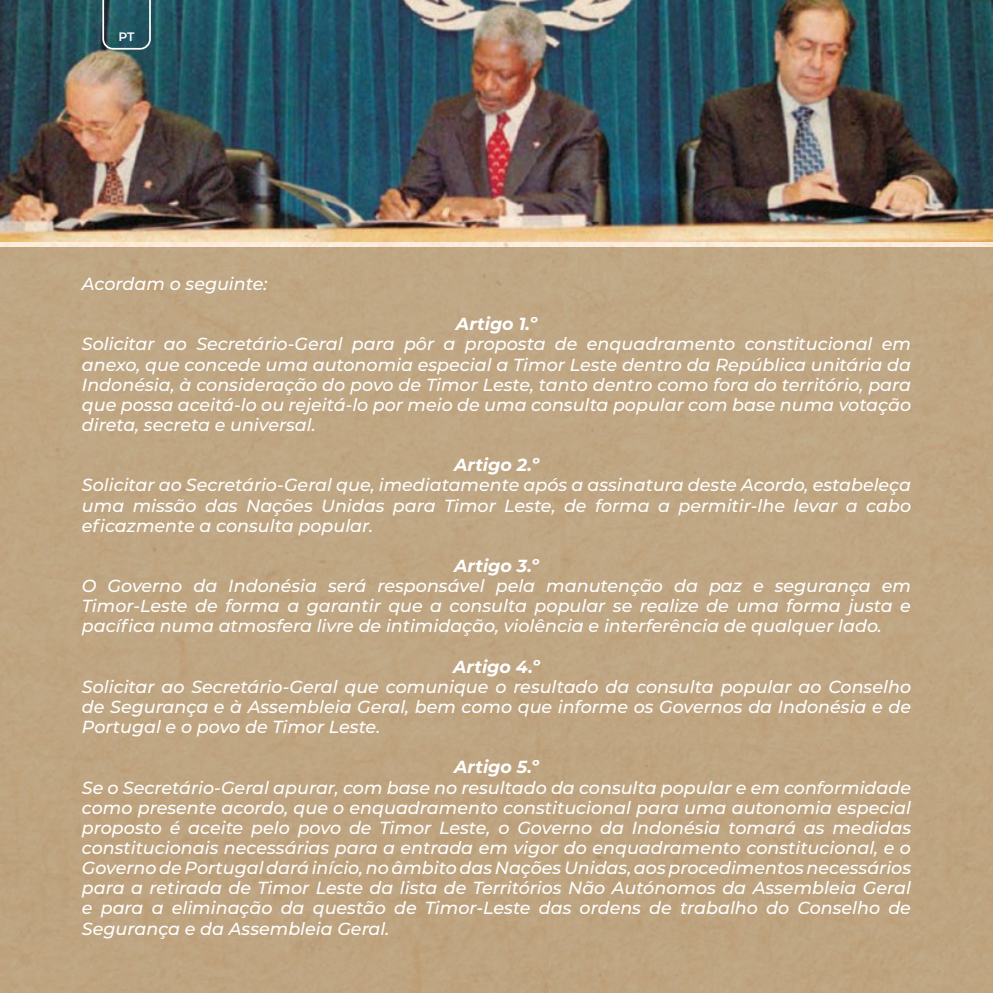
<style>
.page{position:relative;width:993px;height:993px;background:#fff}
.page>*{position:absolute;margin:0;border:0;box-sizing:border-box;transform-origin:0 0}
.t1{font:italic 500 17.5px/20.1px "Montserrat";color:#fff;text-align:justify}
.t2{font:italic 700 17.5px "Montserrat";color:#fff}
.t3{font:600 12.25px "Montserrat";color:#fff}
</style>
<div class="page">
<img style="left:0;top:0;width:992px;height:992px">
<svg style="left:101px;top:0;width:51px;height:50px"></svg>
<p class="t3" style="left:119px;top:28px;width:17px">PT</p>
<p class="t1" style="left:82px;top:273px;width:187px">Acordam o seguinte:</p>
<p class="t2" style="left:456px;top:311px;width:83px">Artigo 1.º</p>
<p class="t1" style="left:82px;top:333px;width:830px">Solicitar ao Secretário-Geral para pôr a proposta de enquadramento constitucional em anexo, que concede uma autonomia especial a Timor Leste dentro da República unitária da Indonésia, à consideração do povo de Timor Leste, tanto dentro como fora do território, para que possa aceitá-lo ou rejeitá-lo por meio de uma consulta popular com base numa votação direta, secreta e universal.</p>
<p class="t2" style="left:454px;top:452px;width:86px">Artigo 2.º</p>
<p class="t1" style="left:82px;top:474px;width:830px">Solicitar ao Secretário-Geral que, imediatamente após a assinatura deste Acordo, estabeleça uma missão das Nações Unidas para Timor Leste, de forma a permitir-lhe levar a cabo eficazmente a consulta popular.</p>
<p class="t2" style="left:454px;top:553px;width:86px">Artigo 3.º</p>
<p class="t1" style="left:82px;top:575px;width:830px">O Governo da Indonésia será responsável pela manutenção da paz e segurança em Timor-Leste de forma a garantir que a consulta popular se realize de uma forma justa e pacífica numa atmosfera livre de intimidação, violência e interferência de qualquer lado.</p>
<p class="t2" style="left:453px;top:653px;width:88px">Artigo 4.º</p>
<p class="t1" style="left:82px;top:675px;width:830px">Solicitar ao Secretário-Geral que comunique o resultado da consulta popular ao Conselho de Segurança e à Assembleia Geral, bem como que informe os Governos da Indonésia e de Portugal e o povo de Timor Leste.</p>
<p class="t2" style="left:454px;top:754px;width:86px">Artigo 5.º</p>
<p class="t1" style="left:82px;top:776px;width:830px">Se o Secretário-Geral apurar, com base no resultado da consulta popular e em conformidade como presente acordo, que o enquadramento constitucional para uma autonomia especial proposto é aceite pelo povo de Timor Leste, o Governo da Indonésia tomará as medidas constitucionais necessárias para a entrada em vigor do enquadramento constitucional, e o Governo de Portugal dará início, no âmbito das Nações Unidas, aos procedimentos necessários para a retirada de Timor Leste da lista de Territórios Não Autónomos da Assembleia Geral e para a eliminação da questão de Timor-Leste das ordens de trabalho do Conselho de Segurança e da Assembleia Geral.</p>
</div>
